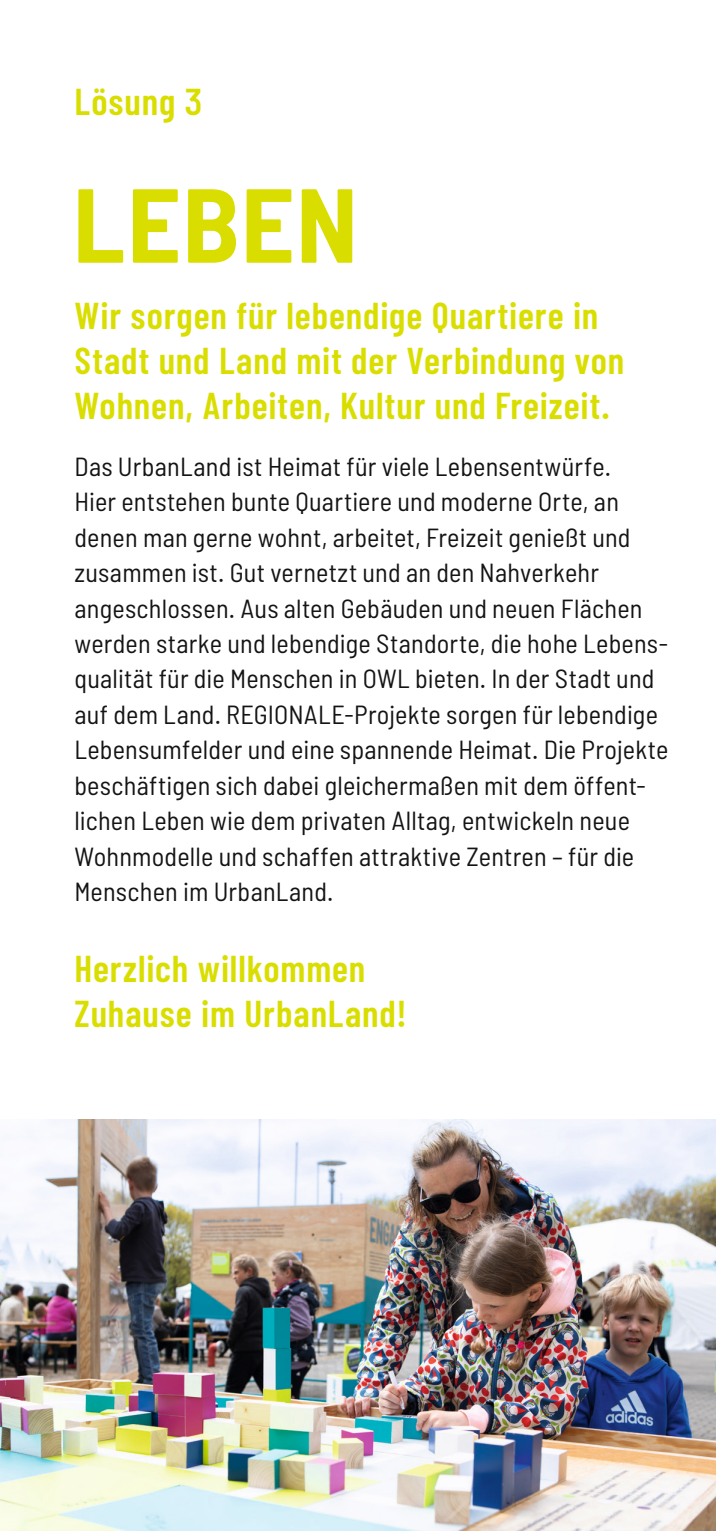
<style>
.page{position:relative;width:716px;height:1531px;background:#fff}
.page>*{position:absolute;margin:0;border:0;box-sizing:border-box;transform-origin:0 0}
.t1{font:700 semi-condensed 105px "Barlow";letter-spacing:.015em;color:#d9de00}
.t2{font:600 37.5px/45px "Barlow Condensed";letter-spacing:.025em;color:#d9de00}
.t3{font:semi-condensed 26.25px/35.5px "Barlow";letter-spacing:.005em;color:#131413}
</style>
<div class="page">
<img style="left:0;top:1120px;width:716px;height:411px">
<h2 class="t2" style="left:74px;top:79px;width:129px">Lösung 3</h2>
<h1 class="t1" style="left:73px;top:160px;width:286px">LEBEN</h1>
<h2 class="t2" style="left:74px;top:292px;width:551px">Wir sorgen für lebendige Quartiere in<br>Stadt und Land mit der Verbindung von<br>Wohnen, Arbeiten, Kultur und Freizeit.</h2>
<p class="t3" style="left:74px;top:448px;width:595px">Das UrbanLand ist Heimat für viele Lebensentwürfe.<br>Hier entstehen bunte Quartiere und moderne Orte, an denen man gerne wohnt, arbeitet, Freizeit genießt und zusammen ist. Gut vernetzt und an den Nahverkehr angeschlossen. Aus alten Gebäuden und neuen Flächen werden starke und lebendige Standorte, die hohe Lebens&shy;qualität für die Menschen in OWL bieten. In der Stadt und auf dem Land. REGIONALE-Projekte sorgen für lebendige Lebensumfelder und eine spannende Heimat. Die Projekte beschäftigen sich dabei gleichermaßen mit dem öffent&shy;lichen Leben wie dem privaten Alltag, entwickeln neue Wohnmodelle und schaffen attraktive Zentren – für die Menschen im UrbanLand.</p>
<h2 class="t2" style="left:74px;top:945px;width:334px">Herzlich willkommen<br>Zuhause im UrbanLand!</h2>
</div>
